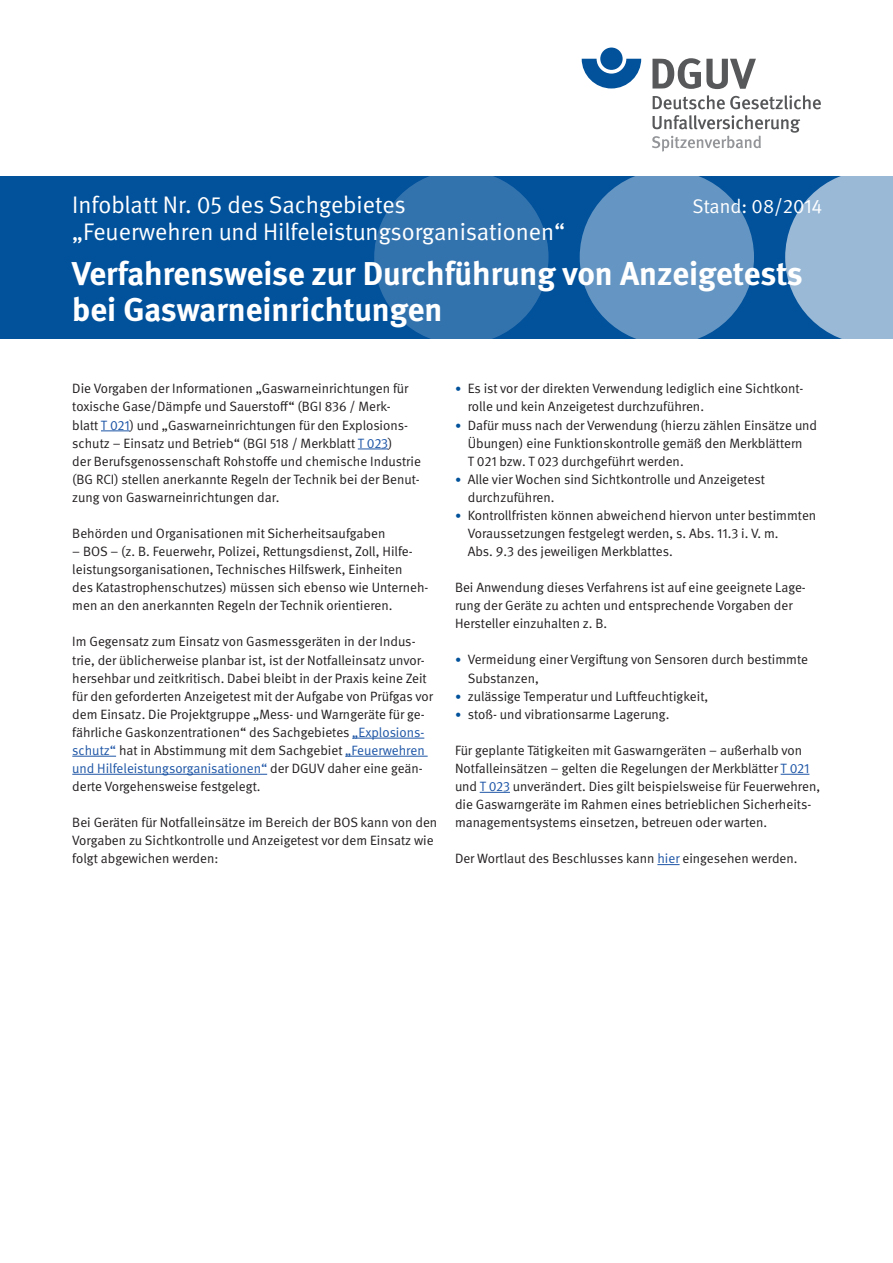
<style>
.page{position:relative;width:893px;height:1263px;background:#fff}
.page>*{position:absolute;margin:0;border:0;box-sizing:border-box;transform-origin:0 0}
.t1{font:700 33px/36px "DGUV Meta";color:#fff}
.t2{font:24px/27px "DGUV Meta";color:#fff}
.t3{font:19.65px "DGUV Meta";color:#fff}
.t4{font:13.5px/18.1px "DGUV Meta";color:#231f20}
.s1{color:#1e56a6}
.s2{font-size:12px;color:#01519b}
</style>
<div class="page">
<div style="left:0;top:176px;width:893px;height:163px;background:#01519b"></div>
<svg style="left:582px;top:59px;width:59px;height:29px"></svg>
<div style="left:600px;top:48px;width:23px;height:22px;background:#01519b;border-radius:50%"></div>
<svg style="left:652px;top:58px;width:104px;height:31px"></svg>
<svg style="left:653px;top:95px;width:168px;height:14px"></svg>
<svg style="left:652px;top:115px;width:148px;height:37px"></svg>
<svg style="left:785px;top:176px;width:108px;height:163px"></svg>
<div style="left:580px;top:170px;width:174px;height:174px;background:#6595c2;border-radius:50%"></div>
<div style="left:374px;top:170px;width:175px;height:174px;background:#3273ae;border-radius:50%"></div>
<svg style="left:101px;top:430px;width:29px;height:1px"></svg>
<hr style="left:358px;top:448px;width:30px;height:1px;background:#1e56a6">
<hr style="left:352px;top:738px;width:72px;height:1px;background:#1e56a6">
<hr style="left:72px;top:756px;width:44px;height:1px;background:#1e56a6">
<hr style="left:345px;top:756px;width:83px;height:1px;background:#1e56a6">
<hr style="left:72px;top:774px;width:195px;height:1px;background:#1e56a6">
<svg style="left:781px;top:774px;width:28px;height:1px"></svg>
<hr style="left:480px;top:792px;width:30px;height:1px;background:#1e56a6">
<svg style="left:657px;top:864px;width:23px;height:1px"></svg>
<h2 class="t2" style="left:72px;top:191px;width:494px">Infoblatt Nr. 05 des Sachgebietes<br>„Feuerwehren und Hilfeleistungsorganisationen“</h2>
<h1 class="t1" style="left:72px;top:256px;width:732px">Verfahrensweise zur Durchführung von Anzeigetests bei Gaswarneinrichtungen</h1>
<h3 class="t3" style="left:692px;top:194px;width:131px">Stand: 08/2014</h3>
<p class="t4" style="left:72px;top:380px;width:350px">Die Vorgaben der Informationen „Gaswarneinrichtungen für toxische Gase/Dämpfe und Sauerstoff“ (BGI 836 / Merk-<br>blatt <span class="s1">T 021</span>) und „Gaswarneinrichtungen für den Explosions&shy;schutz – Einsatz und Betrieb“ (BGI 518 / Merkblatt <span class="s1">T 023</span>)<br>der Berufsgenossenschaft Rohstoffe und chemische Industrie (BG RCI) stellen anerkannte Regeln der Technik bei der Benut&shy;zung von Gaswarneinrichtungen dar.</p>
<p class="t4" style="left:72px;top:525px;width:315px">Behörden und Organisationen mit Sicherheitsaufgaben</p>
<p class="t4" style="left:72px;top:543px;width:358px">– BOS – (z. B. Feuerwehr, Polizei, Rettungsdienst, Zoll, Hilfe&shy;leistungsorganisationen, Technisches Hilfswerk, Einheiten<br>des Katastrophenschutzes) müssen sich ebenso wie Unterneh&shy;men an den anerkannten Regeln der Technik orientieren.</p>
<p class="t4" style="left:72px;top:633px;width:362px">Im Gegensatz zum Einsatz von Gasmessgeräten in der Indus&shy;trie, der üblicherweise planbar ist, ist der Notfalleinsatz unvor&shy;hersehbar und zeitkritisch. Dabei bleibt in der Praxis keine Zeit für den geforderten Anzeigetest mit der Aufgabe von Prüfgas vor dem Einsatz. Die Projektgruppe „Mess- und Warngeräte für ge&shy;fährliche Gaskonzentrationen“ des Sachgebietes <span class="s1">„Explosions&shy;schutz“</span> hat in Abstimmung mit dem Sachgebiet <span class="s1">„Feuerwehren und Hilfeleistungsorganisationen“</span> der DGUV daher eine geän&shy;derte Vorgehensweise festgelegt.</p>
<p class="t4" style="left:72px;top:814px;width:366px">Bei Geräten für Notfalleinsätze im Bereich der BOS kann von den<br>Vorgaben zu Sichtkontrolle und Anzeigetest vor dem Einsatz wie folgt abgewichen werden:</p>
<p class="t4" style="left:455px;top:380px;width:350px"><span class="s2">∙</span> Es ist vor der direkten Verwendung lediglich eine Sichtkont-</p>
<p class="t4" style="left:468px;top:398px;width:238px">rolle und kein Anzeigetest durchzuführen.</p>
<p class="t4" style="left:455px;top:416px;width:364px"><span class="s2">∙</span> Dafür muss nach der Verwendung (hierzu zählen Einsätze und</p>
<p class="t4" style="left:468px;top:434px;width:336px">Übungen) eine Funktionskontrolle gemäß den Merkblättern</p>
<p class="t4" style="left:468px;top:452px;width:217px">T 021 bzw. T 023 durchgeführt werden.</p>
<p class="t4" style="left:455px;top:470px;width:312px"><span class="s2">∙</span> Alle vier Wochen sind Sichtkontrolle und Anzeigetest</p>
<p class="t4" style="left:468px;top:488px;width:88px">durchzuführen.</p>
<p class="t4" style="left:455px;top:506px;width:363px"><span class="s2">∙</span> Kontrollfristen können abweichend hiervon unter bestimmten</p>
<p class="t4" style="left:468px;top:524px;width:312px">Voraussetzungen festgelegt werden, s. Abs. 11.3 i. V. m.</p>
<p class="t4" style="left:468px;top:543px;width:207px">Abs. 9.3 des jeweiligen Merkblattes.</p>
<p class="t4" style="left:455px;top:579px;width:352px">Bei Anwendung dieses Verfahrens ist auf eine geeignete Lage&shy;rung der Geräte zu achten und entsprechende Vorgaben der<br>Hersteller einzuhalten z. B.</p>
<p class="t4" style="left:455px;top:651px;width:355px"><span class="s2">∙</span> Vermeidung einer Vergiftung von Sensoren durch bestimmte</p>
<p class="t4" style="left:468px;top:669px;width:73px">Substanzen,</p>
<p class="t4" style="left:455px;top:687px;width:255px"><span class="s2">∙</span> zulässige Temperatur und Luftfeuchtigkeit,</p>
<p class="t4" style="left:455px;top:705px;width:216px"><span class="s2">∙</span> stoß- und vibrationsarme Lagerung.</p>
<p class="t4" style="left:455px;top:741px;width:367px">Für geplante Tätigkeiten mit Gaswarngeräten – außerhalb von Notfalleinsätzen – gelten die Regelungen der Merkblätter <span class="s1">T 021 </span>und <span class="s1">T 023</span> unverändert. Dies gilt beispielsweise für Feuerwehren, die Gaswarngeräte im Rahmen eines betrieblichen Sicherheits&shy;managementsystems einsetzen, betreuen oder warten.</p>
<p class="t4" style="left:455px;top:850px;width:344px">Der Wortlaut des Beschlusses kann <span class="s1">hier</span> eingesehen werden.</p>
</div>
